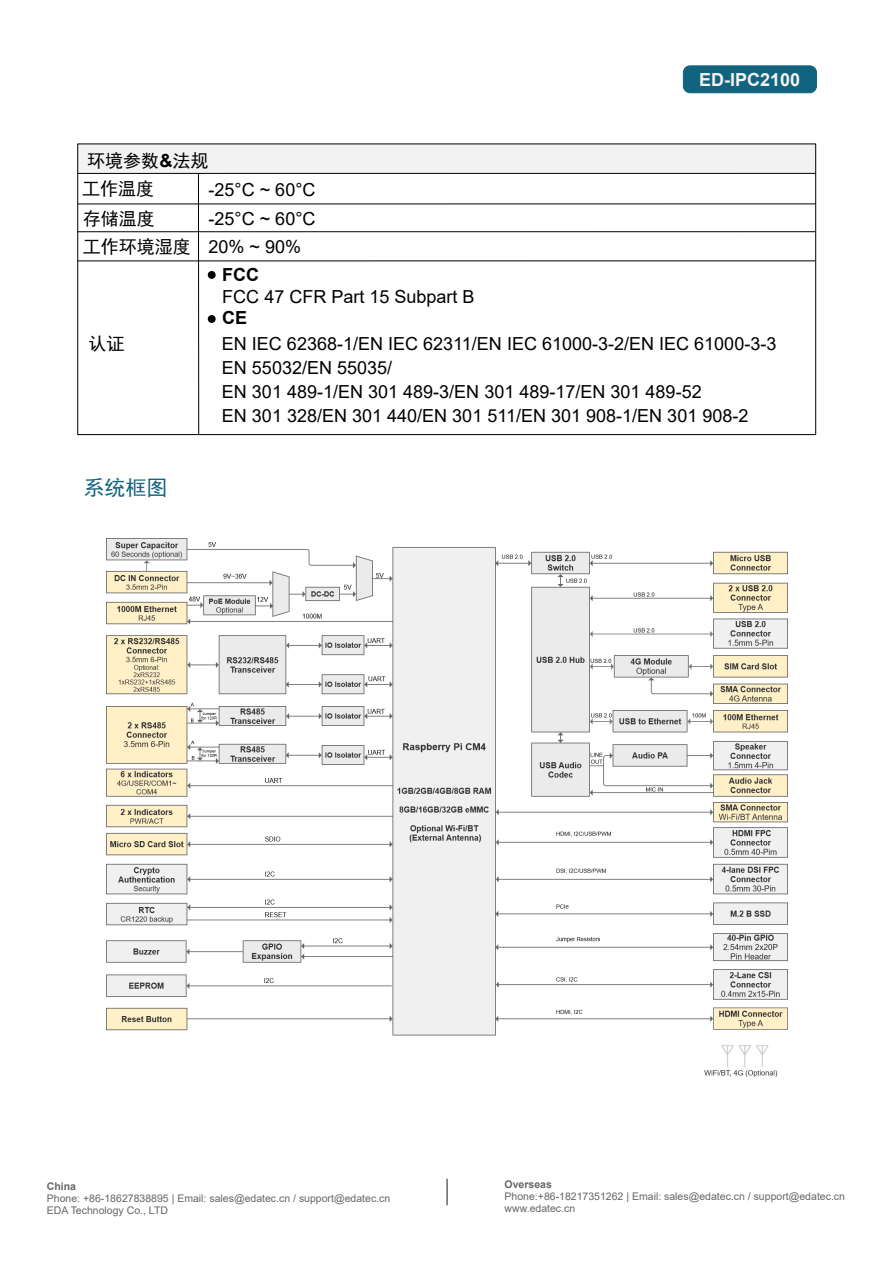
<style>
.page{position:relative;width:894px;height:1263px;background:#fff}
.page>*{position:absolute;margin:0;border:0;box-sizing:border-box;transform-origin:0 0}
.t1{font:21px "Sim Hei";color:#11647f}
.t2{font:18px/24px "Arial";color:#000}
.t3{font:18px/27.9px "Sim Hei";color:#000}
.t4{font:700 18px "Arial";color:#f2f2f2}
.t5{font:700 18px "Arial";color:#000}
.t6{font:10.5px/12px "Arial";color:#666}
.t7{font:700 10.5px "Arial";color:#666}
.s1{font-family:"Arial";font-weight:700}
</style>
<div class="page">
<svg style="left:208px;top:271px;width:7px;height:8px"></svg>
<svg style="left:208px;top:315px;width:7px;height:8px"></svg>
<div style="left:78px;top:144px;width:738px;height:29px;background:#f2f2f2"></div>
<hr style="left:78px;top:173px;width:736px;height:1px;background:#000">
<hr style="left:78px;top:231px;width:736px;height:1px;background:#000">
<hr style="left:78px;top:204px;width:736px;height:1px;background:#000">
<hr style="left:78px;top:260px;width:736px;height:1px;background:#000">
<hr style="left:198px;top:173px;width:1px;height:261px;background:#000">
<div style="left:683px;top:66px;width:133px;height:27px;background:#11647f;border:1px solid #11647f;border-radius:7px"></div>
<svg style="left:446px;top:1179px;width:2px;height:27px"></svg>
<img style="left:107px;top:538px;width:680px;height:538px">
<p class="t3" style="left:82px;top:147px;width:128px">环境参数<span class="s1">&amp;</span>法规工作温度</p>
<p class="t3" style="left:83px;top:204px;width:109px;line-height:28.5px">存储温度<br>工作环境湿度</p>
<p class="t2" style="left:208px;top:177px;width:108px;line-height:28.7px;text-align:justify">-25°C ~ 60°C -25°C ~ 60°C 20% ~ 90%</p>
<p class="t5" style="left:222px;top:268px;width:38px">FCC</p>
<p class="t4" style="left:699px;top:72px;width:103px">ED-IPC2100</p>
<p class="t3" style="left:88px;top:330px;width:37px">认证</p>
<p class="t1" style="left:83px;top:477px;width:85px">系统框图</p>
<p class="t2" style="left:222px;top:286px;width:254px">FCC 47 CFR Part 15 Subpart B</p>
<p class="t2" style="left:222px;top:333px;width:555px">EN IEC 62368-1/EN IEC 62311/EN IEC 61000-3-2/EN IEC 61000-3-3<br>EN 55032/EN 55035/<br>EN 301 489-1/EN 301 489-3/EN 301 489-17/EN 301 489-52<br>EN 301 328/EN 301 440/EN 301 511/EN 301 908-1/EN 301 908-2</p>
<p class="t5" style="left:222px;top:311px;width:27px">CE</p>
<p class="t7" style="left:47px;top:1182px;width:31px">China</p>
<p class="t6" style="left:47px;top:1193px;width:345px">Phone: +86-18627838895 | Email: sales@edatec.cn / support@edatec.cn<br>EDA Technology Co., LTD</p>
<p class="t7" style="left:504px;top:1180px;width:49px">Overseas</p>
<p class="t6" style="left:504px;top:1191px;width:342px">Phone:+86-18217351262 | Email: sales@edatec.cn / support@edatec.cn www.edatec.cn</p>
</div>
